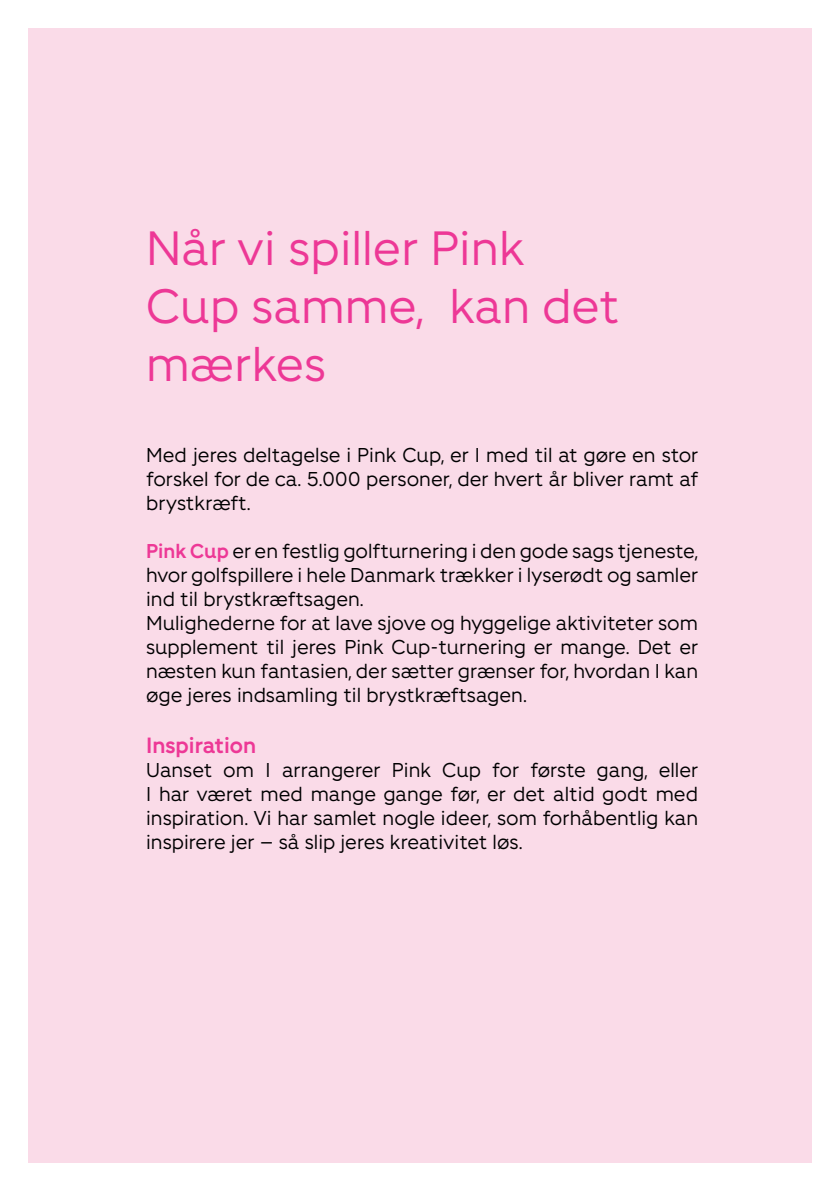
<style>
.page{position:relative;width:840px;height:1191px;background:#fff}
.page>*{position:absolute;margin:0;border:0;box-sizing:border-box;transform-origin:0 0}
.t1{font:48px/57.6px "Fighter";color:#ed3896}
.t2{font:700 22px "Fighter";color:#ed3896}
.t3{font:20px/24px "Fighter";color:#000001;text-align:justify}
.s1{font-weight:700;color:#ed3896}
</style>
<div class="page">
<div style="left:28px;top:28px;width:783px;height:1134px;background:#fadbe8"></div>
<p class="t1" style="left:146px;top:217px;width:474px">Når vi spiller Pink<br>Cup samme, kan det mærkes</p>
<p class="t3" style="left:146px;top:442px;width:553px">Med jeres deltagelse i Pink Cup, er I med til at gøre en stor forskel for de ca. 5.000 personer, der hvert år bliver ramt af brystkræft.</p>
<p class="t3" style="left:146px;top:538px;width:553px"><span class="s1">Pink Cup</span> er en festlig golfturnering i den gode sags tjeneste, hvor golfspillere i hele Danmark trækker i lyserødt og samler ind til brystkræftsagen.</p>
<p class="t3" style="left:146px;top:610px;width:553px">Mulighederne for at lave sjove og hyggelige aktiviteter som supplement til jeres Pink Cup-turnering er mange. Det er næsten kun fantasien, der sætter grænser for, hvordan I kan øge jeres indsamling til brystkræftsagen.</p>
<p class="t2" style="left:146px;top:729px;width:111px">Inspiration</p>
<p class="t3" style="left:146px;top:756px;width:553px">Uanset om I arrangerer Pink Cup for første gang, eller I har været med mange gange før, er det altid godt med inspiration. Vi har samlet nogle ideer, som forhåbentlig kan inspirere jer – så slip jeres kreativitet løs.</p>
</div>
